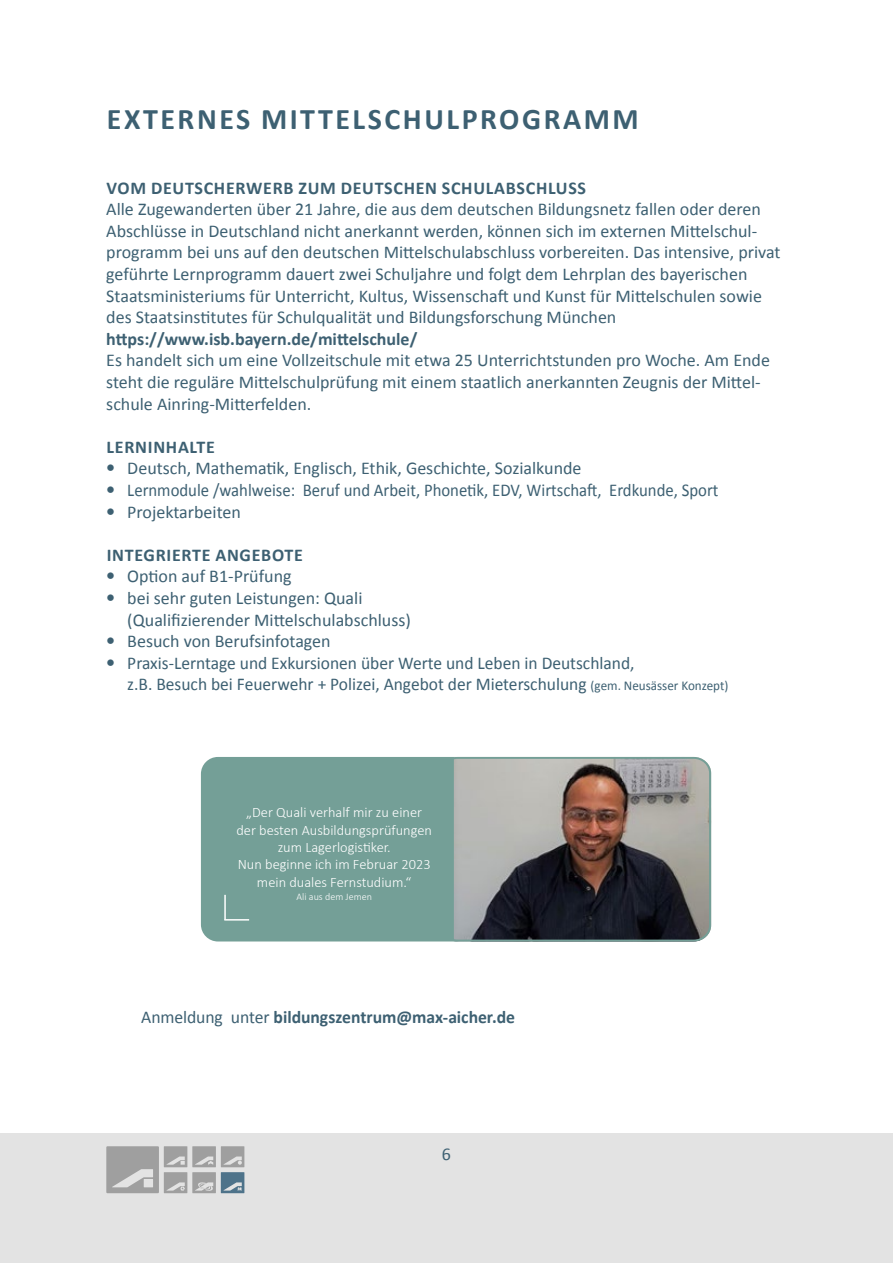
<style>
.page{position:relative;width:893px;height:1263px;background:#fff}
.page>*{position:absolute;margin:0;border:0;box-sizing:border-box;transform-origin:0 0}
.t1{font:700 30px "Calibri";letter-spacing:.085em;color:#3d6072}
.t2{font:18px/21.6px "Calibri";color:#3d6072}
.t3{font:18px "Calibri";color:#3d6072;scale:.93 1}
.t4{font:700 18px "Calibri";letter-spacing:.04em;color:#3d6072}
.t5{font:700 18px "Calibri";letter-spacing:-.005em;color:#3d6072}
.t6{font:700 18px "Calibri";color:#3d6072}
.t7{font:300 14.4px/17.2px "Calibri";color:#fff;text-align:center}
.t8{font:300 10.05px "Calibri";color:#fff}
.s1{font-family:"Avenir";font-weight:300}
.s2{font-size:13.5px}
.s3{font-weight:400}
</style>
<div class="page">
<div style="left:0;top:1133px;width:893px;height:130px;background:#e3e3e3"></div>
<svg style="left:106px;top:1146px;width:138px;height:47px"></svg>
<div style="left:201px;top:757px;width:271px;height:184px;background:#749f97;border-radius:17px"></div>
<img style="left:454px;top:757px;width:257px;height:184px">
<div style="left:440px;top:757px;width:271px;height:184px;border:2px solid #749f97;border-radius:16px"></div>
<svg style="left:226px;top:919px;width:23px;height:1px"></svg>
<hr style="left:224px;top:895px;width:2px;height:25px;background:#fff">
<h1 class="t1" style="left:107px;top:98px;width:533px">EXTERNES MITTELSCHULPROGRAMM</h1>
<p class="t4" style="left:107px;top:175px;width:481px">VOM DEUTSCHERWERB ZUM DEUTSCHEN SCHULABSCHLUSS</p>
<p class="t2" style="left:106px;top:198px;width:676px">Alle Zugewanderten über 21 Jahre, die aus dem deutschen Bildungsnetz fallen oder deren Abschlüsse in Deutschland nicht anerkannt werden, können sich im externen Mittelschul&shy;programm bei uns auf den deutschen Mittelschulabschluss vorbereiten. Das intensive, privat geführte Lernprogramm dauert zwei Schuljahre und folgt dem Lehrplan des bayerischen Staatsministeriums für Unterricht, Kultus, Wissenschaft und Kunst für Mittelschulen sowie des Staatsinstitutes für Schulqualität und Bildungsforschung München</p>
<p class="t6" style="left:106px;top:326px;width:313px">https://www.isb.bayern.de/mittelschule/</p>
<p class="t2" style="left:106px;top:349px;width:665px">Es handelt sich um eine Vollzeitschule mit etwa 25 Unterrichtstunden pro Woche. Am Ende steht die reguläre Mittelschulprüfung mit einem staatlich anerkannten Zeugnis der Mittel&shy;schule Ainring-Mitterfelden.</p>
<p class="t4" style="left:107px;top:434px;width:110px">LERNINHALTE</p>
<p class="t2" style="left:106px;top:457px;width:477px"><span class="s1">•</span> Deutsch, Mathematik, Englisch, Ethik, Geschichte, Sozialkunde</p>
<p class="t3" style="left:106px;top:478px;width:660px"><span class="s1">•</span> Lernmodule /wahlweise: Beruf und Arbeit, Phonetik, EDV, Wirtschaft, Erdkunde, Sport</p>
<p class="t2" style="left:106px;top:500px;width:136px"><span class="s1">•</span> Projektarbeiten</p>
<p class="t4" style="left:107px;top:542px;width:198px">INTEGRIERTE ANGEBOTE</p>
<p class="t2" style="left:106px;top:565px;width:187px"><span class="s1">•</span> Option auf B1-Prüfung</p>
<p class="t2" style="left:127px;top:587px;width:285px;text-indent:-21px"><span class="s1">•</span> bei sehr guten Leistungen: Quali (Qualifizierender Mittelschulabschluss)</p>
<p class="t2" style="left:106px;top:630px;width:226px"><span class="s1">•</span> Besuch von Berufsinfotagen</p>
<p class="t2" style="left:127px;top:652px;width:603px;text-indent:-21px"><span class="s1">•</span> Praxis-Lerntage und Exkursionen über Werte und Leben in Deutschland,<br>z.B. Besuch bei Feuerwehr + Polizei, Angebot der Mieterschulung <span class="s2">(gem. Neusässer Konzept)</span></p>
<p class="t7" style="left:236px;top:804px;width:197px">„Der Quali verhalf mir zu einer der besten Ausbildungsprüfungen zum Lagerlogistiker.<br>Nun beginne ich im Februar 2023 mein duales Fernstudium.“</p>
<p class="t8" style="left:296px;top:891px;width:77px">Ali aus dem Jemen</p>
<p class="t5" style="left:141px;top:1004px;width:375px"><span class="s3">Anmeldung unter</span> bildungszentrum@max-aicher.de</p>
<p class="t2" style="left:442px;top:1142px;width:11px">6</p>
</div>
